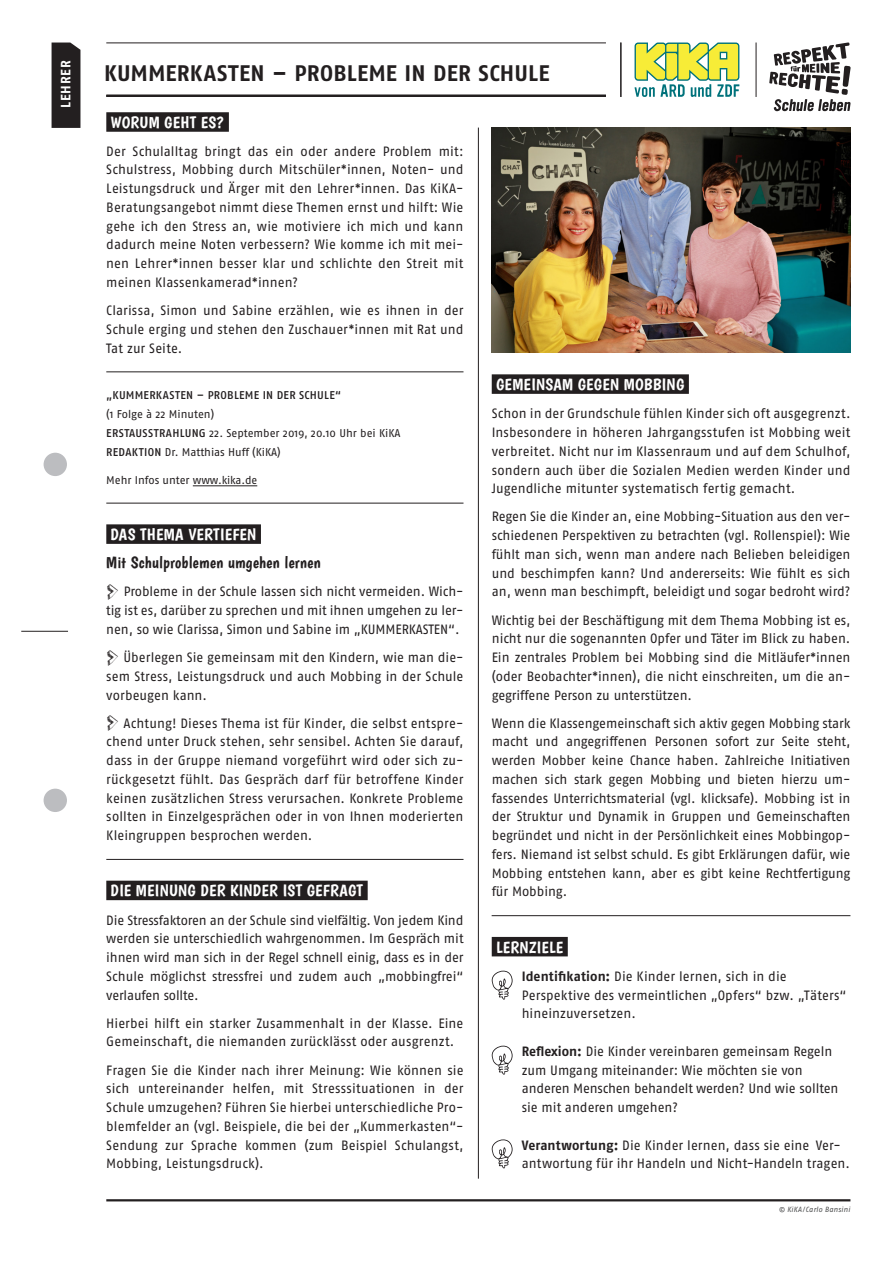
<style>
.page{position:relative;width:893px;height:1263px;background:#fff}
.page>*{position:absolute;margin:0;border:0;box-sizing:border-box;transform-origin:0 0}
.t1{font:33px "Tire Shop";color:#231f20}
.t2{font:700 22.5px "Fago No";letter-spacing:.01em;color:#231f20}
.t3{font:16.5px "Boogaloo";letter-spacing:.015em;color:#fff}
.t4{font:16.5px "Boogaloo";letter-spacing:.015em;color:#231f20}
.t5{font:13.5px/18.8px "Fago No";color:#231f20;text-align:justify}
.t6{font:700 13.5px "Fago No";letter-spacing:.065em;color:#fff}
.t7{font:11.25px/18.8px "Fago No";letter-spacing:-.005em;color:#231f20}
.t8{font:11.25px "Fago No Med";letter-spacing:.02em;color:#231f20}
.t9{font:italic 7.5px "Fago No";letter-spacing:.02em;color:#4b4c4d}
.s1{font-family:"Fago No Med"}
.s2{font-family:"Fago No Bold Tf"}
</style>
<div class="page">
<img style="left:492px;top:128px;width:358px;height:225px">
<hr style="left:106px;top:1199px;width:744px;height:2px;background:#231f20">
<div style="left:44px;top:453px;width:23px;height:23px;background:#bcbdc0;border-radius:50%"></div>
<div style="left:44px;top:789px;width:23px;height:23px;background:#bcbdc0;border-radius:50%"></div>
<hr style="left:21px;top:631px;width:47px;height:1px;background:#231f20">
<div style="left:106px;top:112px;width:123px;height:20px;background:#231f20"></div>
<hr style="left:193px;top:485px;width:64px;height:1px;background:#231f20">
<div style="left:106px;top:524px;width:155px;height:20px;background:#231f20"></div>
<div style="left:106px;top:881px;width:262px;height:19px;background:#231f20"></div>
<hr style="left:106px;top:371px;width:357px;height:1px;background:#231f20">
<hr style="left:106px;top:503px;width:357px;height:1px;background:#231f20">
<hr style="left:106px;top:859px;width:357px;height:1px;background:#231f20">
<div style="left:492px;top:374px;width:197px;height:20px;background:#231f20"></div>
<div style="left:492px;top:937px;width:76px;height:19px;background:#231f20"></div>
<hr style="left:492px;top:915px;width:358px;height:1px;background:#231f20">
<svg style="left:492px;top:971px;width:21px;height:28px"></svg>
<svg style="left:492px;top:1046px;width:21px;height:28px"></svg>
<svg style="left:492px;top:1139px;width:21px;height:29px"></svg>
<hr style="left:478px;top:128px;width:1px;height:1051px;background:#231f20">
<div style="left:52px;top:43px;width:28px;height:85px;background:#231f20"></div>
<hr style="left:620px;top:43px;width:1px;height:54px;background:#231f20">
<hr style="left:106px;top:43px;width:500px;height:1px;background:#231f20">
<hr style="left:106px;top:95px;width:500px;height:2px;background:#231f20">
<svg style="left:634px;top:43px;width:105px;height:54px"></svg>
<hr style="left:621px;top:43px;width:1px;height:54px;background:#231f20">
<hr style="left:756px;top:43px;width:1px;height:54px;background:#231f20">
<svg style="left:769px;top:42px;width:82px;height:69px"></svg>
<p class="t6" style="left:58px;top:108px;width:49px;rotate:-90deg">LEHRER</p>
<h2 class="t2" style="left:104px;top:60px;width:447px">KUMMERKASTEN – PROBLEME IN DER SCHULE</h2>
<p class="t3" style="left:111px;top:112px;width:115px">WORUM GEHT ES?</p>
<p class="t5" style="left:106px;top:141px;width:359px">Der Schulalltag bringt das ein oder andere Problem mit:<br>Schulstress, Mobbing durch Mitschüler*innen, Noten- und Leistungsdruck und Ärger mit den Lehrer*innen. Das KiKA-Beratungsangebot nimmt diese Themen ernst und hilft: Wie gehe ich den Stress an, wie motiviere ich mich und kann dadurch meine Noten verbessern? Wie komme ich mit mei&shy;nen Lehrer*innen besser klar und schlichte den Streit mit meinen Klassenkamerad*innen?</p>
<p class="t5" style="left:106px;top:301px;width:359px">Clarissa, Simon und Sabine erzählen, wie es ihnen in der Schule erging und stehen den Zuschauer*innen mit Rat und Tat zur Seite.</p>
<p class="t8" style="left:106px;top:389px;width:236px">„KUMMERKASTEN – PROBLEME IN DER SCHULE“</p>
<p class="t7" style="left:106px;top:405px;width:296px">(1 Folge à 22 Minuten)<br><span class="s1">ERSTAUSSTRAHLUNG</span> 22. September 2019, 20.10 Uhr bei KiKA<br><span class="s1">REDAKTION</span> Dr. Matthias Huff (KiKA)</p>
<p class="t7" style="left:106px;top:470px;width:152px">Mehr Infos unter www.kika.de</p>
<p class="t3" style="left:111px;top:524px;width:147px">DAS THEMA VERTIEFEN</p>
<p class="t4" style="left:106px;top:553px;width:216px">Mit Schulproblemen umgehen lernen</p>
<h1 class="t1" style="left:106px;top:579px;width:15px">&gt;</h1>
<p class="t5" style="left:106px;top:582px;width:359px;text-indent:17px">Probleme in der Schule lassen sich nicht vermeiden. Wich&shy;tig ist es, darüber zu sprechen und mit ihnen umgehen zu ler&shy;nen, so wie Clarissa, Simon und Sabine im „KUMMERKASTEN“.</p>
<h1 class="t1" style="left:106px;top:645px;width:15px">&gt;</h1>
<p class="t5" style="left:106px;top:648px;width:359px;text-indent:17px">Überlegen Sie gemeinsam mit den Kindern, wie man die&shy;sem Stress, Leistungsdruck und auch Mobbing in der Schule vorbeugen kann.</p>
<h1 class="t1" style="left:106px;top:710px;width:15px">&gt;</h1>
<p class="t5" style="left:106px;top:713px;width:359px;text-indent:17px">Achtung! Dieses Thema ist für Kinder, die selbst entspre&shy;chend unter Druck stehen, sehr sensibel. Achten Sie darauf, dass in der Gruppe niemand vorgeführt wird oder sich zu&shy;rückgesetzt fühlt. Das Gespräch darf für betroffene Kinder keinen zusätzlichen Stress verursachen. Konkrete Probleme sollten in Einzelgesprächen oder in von Ihnen moderierten Kleingruppen besprochen werden.</p>
<p class="t3" style="left:111px;top:881px;width:254px">DIE MEINUNG DER KINDER IST GEFRAGT</p>
<p class="t5" style="left:106px;top:910px;width:359px">Die Stressfaktoren an der Schule sind vielfältig. Von jedem Kind werden sie unterschiedlich wahrgenommen. Im Gespräch mit ihnen wird man sich in der Regel schnell einig, dass es in der Schule möglichst stressfrei und zudem auch „mobbingfrei“ verlaufen sollte.</p>
<p class="t5" style="left:106px;top:1013px;width:359px">Hierbei hilft ein starker Zusammenhalt in der Klasse. Eine<br>Gemeinschaft, die niemanden zurücklässt oder ausgrenzt.</p>
<p class="t5" style="left:106px;top:1060px;width:359px">Fragen Sie die Kinder nach ihrer Meinung: Wie können sie sich untereinander helfen, mit Stresssituationen in der Schule umzugehen? Führen Sie hierbei unterschiedliche Pro&shy;blemfelder an (vgl. Beispiele, die bei der „Kummerkasten“- Sendung zur Sprache kommen (zum Beispiel Schulangst, Mobbing, Leistungsdruck).</p>
<p class="t3" style="left:496px;top:374px;width:190px">GEMEINSAM GEGEN MOBBING</p>
<p class="t5" style="left:492px;top:404px;width:360px">Schon in der Grundschule fühlen Kinder sich oft ausgegrenzt.<br>Insbesondere in höheren Jahrgangsstufen ist Mobbing weit verbreitet. Nicht nur im Klassenraum und auf dem Schulhof, sondern auch über die Sozialen Medien werden Kinder und Jugendliche mitunter systematisch fertig gemacht.</p>
<p class="t5" style="left:492px;top:507px;width:360px">Regen Sie die Kinder an, eine Mobbing-Situation aus den ver&shy;schiedenen Perspektiven zu betrachten (vgl. Rollenspiel): Wie fühlt man sich, wenn man andere nach Belieben beleidigen und beschimpfen kann? Und andererseits: Wie fühlt es sich an, wenn man beschimpft, beleidigt und sogar bedroht wird?</p>
<p class="t5" style="left:492px;top:610px;width:360px">Wichtig bei der Beschäftigung mit dem Thema Mobbing ist es, nicht nur die sogenannten Opfer und Täter im Blick zu haben.<br>Ein zentrales Problem bei Mobbing sind die Mitläufer*innen (oder Beobachter*innen), die nicht einschreiten, um die an&shy;gegriffene Person zu unterstützen.</p>
<p class="t5" style="left:492px;top:713px;width:360px">Wenn die Klassengemeinschaft sich aktiv gegen Mobbing stark macht und angegriffenen Personen sofort zur Seite steht, werden Mobber keine Chance haben. Zahlreiche Initiativen machen sich stark gegen Mobbing und bieten hierzu um&shy;fassendes Unterrichtsmaterial (vgl. klicksafe). Mobbing ist in der Struktur und Dynamik in Gruppen und Gemeinschaften begründet und nicht in der Persönlichkeit eines Mobbingop&shy;fers. Niemand ist selbst schuld. Es gibt Erklärungen dafür, wie Mobbing entstehen kann, aber es gibt keine Rechtfertigung für Mobbing.</p>
<p class="t3" style="left:496px;top:937px;width:69px">LERNZIELE</p>
<p class="t5" style="left:522px;top:966px;width:326px;text-align:left"><span class="s2">Identifikation:</span> Die Kinder lernen, sich in die<br>Perspektive des vermeintlichen „Opfers“ bzw. „Täters“ hineinzuversetzen.</p>
<p class="t5" style="left:522px;top:1041px;width:318px;text-align:left"><span class="s2">Reflexion:</span> Die Kinder vereinbaren gemeinsam Regeln zum Umgang miteinander: Wie möchten sie von anderen Menschen behandelt werden? Und wie sollten sie mit anderen umgehen?</p>
<p class="t5" style="left:522px;top:1135px;width:330px"><span class="s2">Verantwortung:</span> Die Kinder lernen, dass sie eine Ver&shy;antwortung für ihr Handeln und Nicht-Handeln tragen.</p>
<p class="t9" style="left:779px;top:1205px;width:73px">© KiKA / Carlo Bansini</p>
</div>
